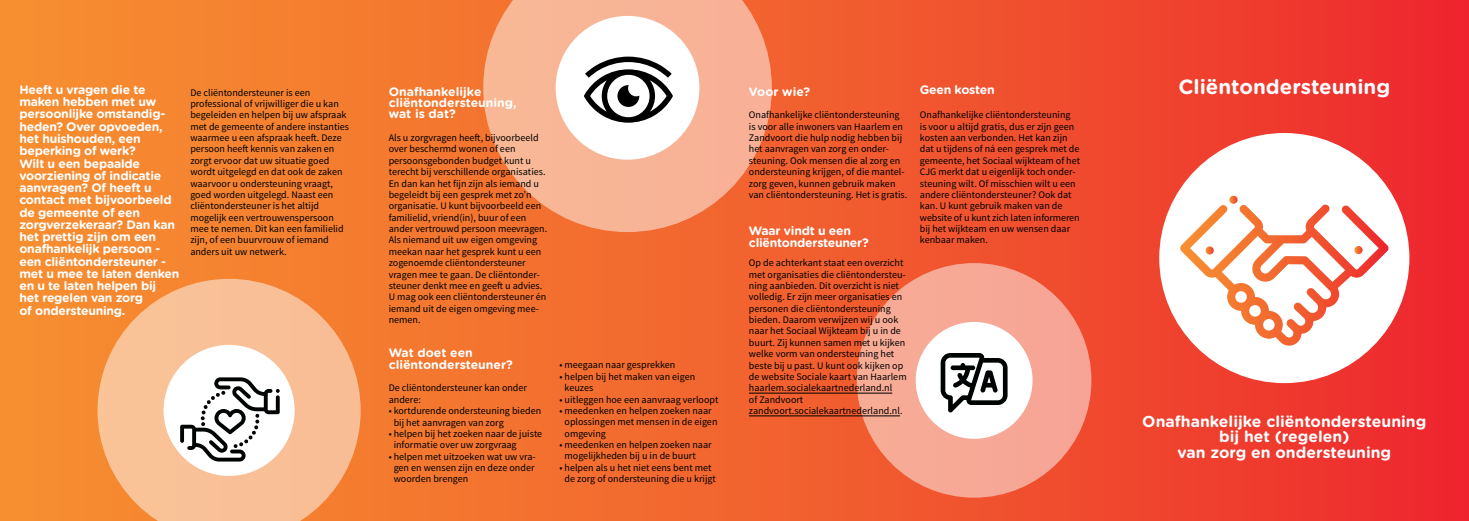
<style>
.page{position:relative;width:1469px;height:521px;background:#fff}
.page>*{position:absolute;margin:0;border:0;box-sizing:border-box;transform-origin:0 0}
.t1{font:700 20.56px "Gotham Rounded";color:#fff}
.t2{font:700 15.75px/15.8px "Gotham Rounded";color:#fff;text-align:center}
.t3{font:700 12.25px/12.2px "Gotham Rounded";letter-spacing:-.02em;color:#fff}
.t4{font:700 12.25px/11.4px "Gotham Rounded";color:#fff}
.t5{font:10.06px/11.4px "Source Sans Pro";color:#000}
</style>
<div class="page">
<div style="left:0;top:0;width:1468px;height:521px;background:linear-gradient(to right,#f79430,#ed2d2e)"></div>
<svg style="left:97px;top:279px;width:264px;height:242px;background:#f8b98a"></svg>
<svg style="left:180px;top:377px;width:100px;height:84px"></svg>
<svg style="left:483px;top:0;width:289px;height:232px;fill:#f8b496"></svg>
<svg style="left:584px;top:57px;width:89px;height:66px"></svg>
<svg style="left:856px;top:263px;width:235px;height:235px;fill:#f7a996"></svg>
<svg style="left:940px;top:353px;width:67px;height:59px"></svg>
<div style="left:1159px;top:133px;width:250px;height:250px;background:#fff;border-radius:50%"></div>
<svg style="left:1179px;top:196px;width:209px;height:150px"></svg>
<hr style="left:749px;top:393px;width:143px;height:1px;background:#000">
<hr style="left:749px;top:415px;width:151px;height:1px;background:#000">
<p class="t3" style="left:19px;top:83px;width:161px">Heeft u vragen die te maken hebben met uw persoonlijke omstandig&shy;heden? Over opvoeden, het huishouden, een beperking of werk?<br>Wilt u een bepaalde voorziening of indicatie aanvragen? Of heeft u contact met bijvoorbeeld de gemeente of een zorgverzekeraar? Dan kan het prettig zijn om een onafhankelijk persoon - een cliëntondersteuner - met u mee te laten denken en u te laten helpen bij<br>het regelen van zorg<br>of ondersteuning.</p>
<p class="t5" style="left:190px;top:87px;width:160px">De cliëntondersteuner is een professional of vrijwilliger die u kan begeleiden en helpen bij uw afspraak met de gemeente of andere instanties waarmee u een afspraak heeft. Deze persoon heeft kennis van zaken en zorgt ervoor dat uw situatie goed wordt uitgelegd en dat ook de zaken waarvoor u ondersteuning vraagt, goed worden uitgelegd. Naast een cliëntondersteuner is het altijd mogelijk een vertrouwenspersoon mee te nemen. Dit kan een familielid zijn, of een buurvrouw of iemand anders uit uw netwerk.</p>
<p class="t4" style="left:389px;top:85px;width:129px">Onafhankelijke cliëntondersteuning, wat is dat?</p>
<p class="t5" style="left:389px;top:132px;width:160px">Als u zorgvragen heeft, bijvoorbeeld over beschermd wonen of een persoonsgebonden budget kunt u terecht bij verschillende organisaties.<br>En dan kan het fijn zijn als iemand u begeleidt bij een gesprek met zo’n organisatie. U kunt bijvoorbeeld een familielid, vriend(in), buur of een ander vertrouwd persoon meevragen.<br>Als niemand uit uw eigen omgeving meekan naar het gesprek kunt u een zogenoemde cliëntondersteuner vragen mee te gaan. De cliëntonder&shy;steuner denkt mee en geeft u advies.<br>U mag ook een cliëntondersteuner én iemand uit de eigen omgeving mee&shy;nemen.</p>
<p class="t4" style="left:389px;top:347px;width:126px">Wat doet een cliëntondersteuner?</p>
<p class="t5" style="left:389px;top:382px;width:140px">De cliëntondersteuner kan onder andere:</p>
<p class="t5" style="left:393px;top:405px;width:149px;text-indent:-5px">• kortdurende ondersteuning bieden bij het aanvragen van zorg</p>
<p class="t5" style="left:393px;top:428px;width:150px;text-indent:-5px">• helpen bij het zoeken naar de juiste informatie over uw zorgvraag</p>
<p class="t5" style="left:393px;top:451px;width:144px;text-indent:-5px">• helpen met uitzoeken wat uw vra&shy;gen en wensen zijn en deze onder woorden brengen</p>
<p class="t5" style="left:559px;top:360px;width:117px">• meegaan naar gesprekken</p>
<p class="t5" style="left:564px;top:371px;width:132px;text-indent:-5px">• helpen bij het maken van eigen keuzes</p>
<p class="t5" style="left:559px;top:394px;width:160px">• uitleggen hoe een aanvraag verloopt</p>
<p class="t5" style="left:564px;top:405px;width:154px;text-indent:-5px">• meedenken en helpen zoeken naar oplossingen met mensen in de eigen omgeving</p>
<p class="t5" style="left:564px;top:439px;width:149px;text-indent:-5px">• meedenken en helpen zoeken naar mogelijkheden bij u in de buurt</p>
<p class="t5" style="left:559px;top:462px;width:158px;text-align:center">• helpen als u het niet eens bent met de zorg of ondersteuning die u krijgt</p>
<p class="t3" style="left:749px;top:85px;width:63px">Voor wie?</p>
<p class="t5" style="left:749px;top:109px;width:160px">Onafhankelijke cliëntondersteuning is voor alle inwoners van Haarlem en Zandvoort die hulp nodig hebben bij het aanvragen van zorg en onder&shy;steuning. Ook mensen die al zorg en ondersteuning krijgen, of die mantel&shy;zorg geven, kunnen gebruik maken van cliëntondersteuning. Het is gratis.</p>
<p class="t3" style="left:749px;top:224px;width:121px">Waar vindt u een cliëntondersteuner?</p>
<p class="t5" style="left:749px;top:257px;width:159px">Op de achterkant staat een overzicht met organisaties die cliëntondersteu&shy;ning aanbieden. Dit overzicht is niet volledig. Er zijn meer organisaties en personen die cliëntondersteuning bieden. Daarom verwijzen wij u ook naar het Sociaal Wijkteam bij u in de buurt. Zij kunnen samen met u kijken welke vorm van ondersteuning het beste bij u past. U kunt ook kijken op de website Sociale kaart van Haarlem haarlem.socialekaartnederland.nl<br>of Zandvoort zandvoort.socialekaartnederland.nl.</p>
<p class="t3" style="left:919px;top:83px;width:76px">Geen kosten</p>
<p class="t5" style="left:919px;top:109px;width:162px">Onafhankelijke cliëntondersteuning<br>is voor u altijd gratis, dus er zijn geen kosten aan verbonden. Het kan zijn dat u tijdens of ná een gesprek met de gemeente, het Sociaal wijkteam of het CJG merkt dat u eigenlijk toch onder&shy;steuning wilt. Of misschien wilt u een andere cliëntondersteuner? Ook dat kan. U kunt gebruik maken van de website of u kunt zich laten informeren bij het wijkteam en uw wensen daar kenbaar maken.</p>
<h1 class="t1" style="left:1178px;top:71px;width:213px">Cliëntondersteuning</h1>
<h2 class="t2" style="left:1142px;top:413px;width:285px">Onafhankelijke cliëntondersteuning bij het (regelen)<br>van zorg en ondersteuning</h2>
</div>
